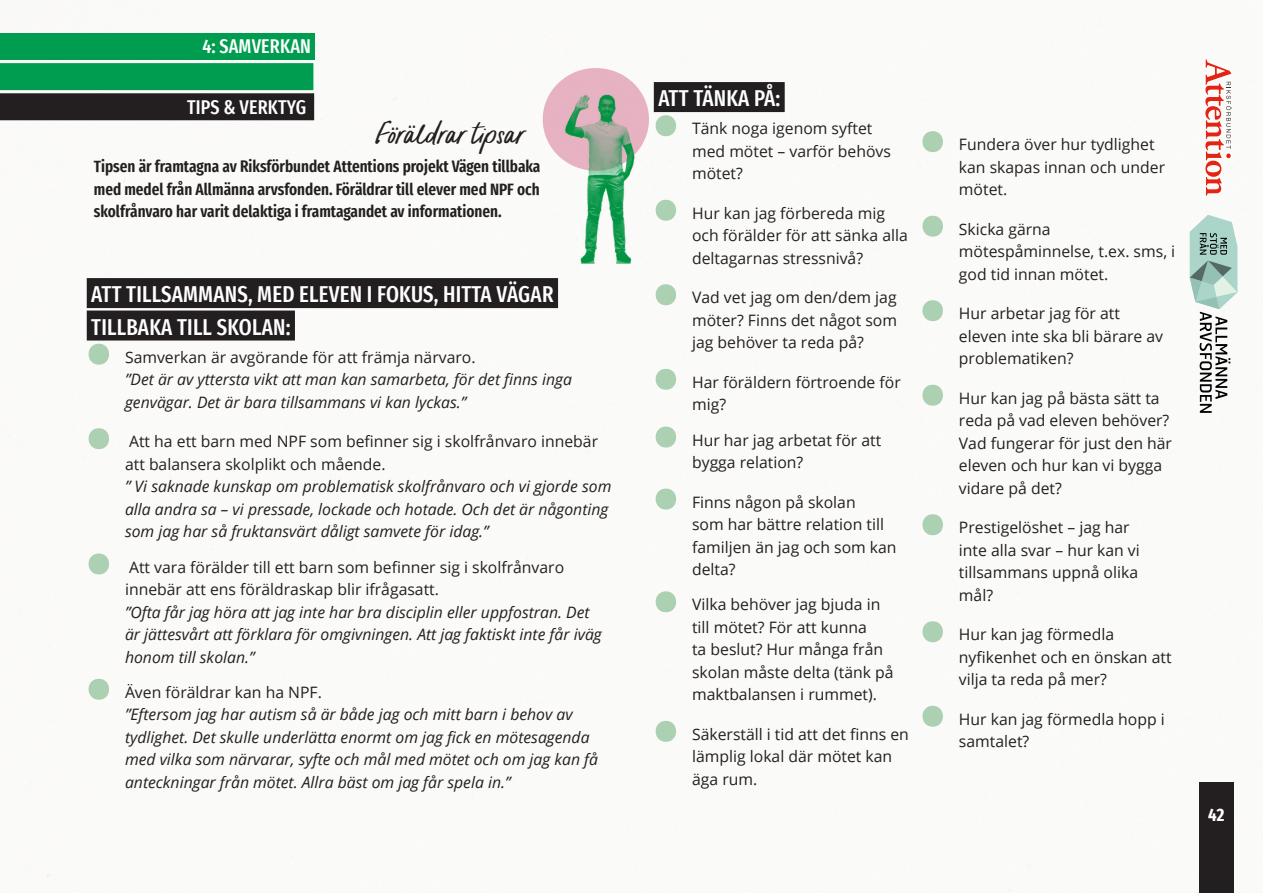
<style>
.page{position:relative;width:1263px;height:893px;background:#fff}
.page>*{position:absolute;margin:0;border:0;box-sizing:border-box;transform-origin:0 0}
.t1{font:43.5px "Oranges And Lemons Script";color:#231f20}
.t2{font:500 extra-condensed 22.5px "Fira Sans";letter-spacing:.01em;color:#fff}
.t3{font:500 extra-condensed 19.5px "Fira Sans";letter-spacing:.01em;color:#fff}
.t4{font:700 extra-condensed 18px "Fira Sans";color:#fff}
.checklista_intro{font:600 extra-condensed 16.5px/22.5px "Fira Sans";color:#231f20;text-align:justify}
.t5{font:15.75px/22.5px "Open Sans";color:#231f20}
.t6{font:italic 15.75px/22.5px "Open Sans";color:#231f20}
.s1{font-family:"Fira Sans";font-weight:800;font-style:normal;font-stretch:extra-condensed;font-size:73.5px;color:#acd0b2}
.s2{font-style:normal}
.s3{font-family:"Fira Sans";font-weight:800;font-stretch:extra-condensed;font-size:73.5px;color:#acd0b2}
</style>
<div class="page">
<svg style="left:1205px;top:59px;width:27px;height:137px"></svg>
<div style="left:1199px;top:782px;width:34px;height:111px;background:#231f20"></div>
<svg style="left:1190px;top:215px;width:47px;height:198px"></svg>
<div style="left:0;top:33px;width:315px;height:27px;background:#009d50"></div>
<div style="left:0;top:63px;width:313px;height:27px;background:#009d50"></div>
<div style="left:87px;top:278px;width:471px;height:30px;background:#231f20"></div>
<div style="left:87px;top:311px;width:208px;height:30px;background:#231f20"></div>
<div style="left:654px;top:82px;width:131px;height:30px;background:#231f20"></div>
<div style="left:543px;top:68px;width:106px;height:103px;background:#e6b2c2;border-radius:50%"></div>
<img style="left:559px;top:68px;width:86px;height:196px">
<div style="left:0;top:93px;width:314px;height:27px;background:#231f20"></div>
<p class="t3" style="left:202px;top:31px;width:110px">4: SAMVERKAN</p>
<p class="t3" style="left:187px;top:91px;width:121px">TIPS &amp; VERKTYG</p>
<p class="t1" style="left:375px;top:113px;width:151px">Föräldrar tipsar</p>
<p class="checklista_intro" style="left:94px;top:154px;width:448px">Tipsen är framtagna av Riksförbundet Attentions projekt Vägen tillbaka med medel från Allmänna arvsfonden. Föräldrar till elever med NPF och skolfrånvaro har varit delaktiga i framtagandet av informationen.</p>
<p class="t2" style="left:91px;top:276px;width:464px">ATT TILLSAMMANS, MED ELEVEN I FOKUS, HITTA VÄGAR</p>
<p class="t2" style="left:91px;top:309px;width:201px">TILLBAKA TILL SKOLAN:</p>
<p class="t6" style="left:125px;top:345px;width:448px;text-indent:-38px"><span class="s1">•</span> <span class="s2">Samverkan är avgörande för att främja närvaro.<br></span>”Det är av yttersta vikt att man kan samarbeta, för det finns inga genvägar. Det är bara tillsammans vi kan lyckas.”</p>
<p class="t6" style="left:125px;top:430px;width:488px;text-indent:-38px"><span class="s1">•</span> <span class="s2">Att ha ett barn med NPF som befinner sig i skolfrånvaro innebär att balansera skolplikt och mående.<br></span>” Vi saknade kunskap om problematisk skolfrånvaro och vi gjorde som alla andra sa – vi pressade, lockade och hotade. Och det är någonting som jag har så fruktansvärt dåligt samvete för idag.”</p>
<p class="t6" style="left:125px;top:555px;width:478px;text-indent:-38px"><span class="s1">•</span> <span class="s2">Att vara förälder till ett barn som befinner sig i skolfrånvaro innebär att ens föräldraskap blir ifrågasatt.<br></span>”Ofta får jag höra att jag inte har bra disciplin eller uppfostran. Det är jättesvårt att förklara för omgivningen. Att jag faktiskt inte får iväg honom till skolan.”</p>
<p class="t6" style="left:125px;top:680px;width:475px;text-indent:-38px"><span class="s1">•</span> <span class="s2">Även föräldrar kan ha NPF.<br></span>”Eftersom jag har autism så är både jag och mitt barn i behov av tydlighet. Det skulle underlätta enormt om jag fick en mötesagenda med vilka som närvarar, syfte och mål med mötet och om jag kan få anteckningar från mötet. Allra bäst om jag får spela in.”</p>
<p class="t2" style="left:658px;top:80px;width:123px">ATT TÄNKA PÅ:</p>
<p class="t5" style="left:692px;top:117px;width:200px;text-indent:-38px"><span class="s3">•</span> Tänk noga igenom syftet med mötet – varför behövs mötet?</p>
<p class="t5" style="left:692px;top:201px;width:217px;text-indent:-38px"><span class="s3">•</span> Hur kan jag förbereda mig och förälder för att sänka alla deltagarnas stressnivå?</p>
<p class="t5" style="left:692px;top:286px;width:206px;text-align:justify;text-indent:-38px"><span class="s3">•</span> Vad vet jag om den/dem jag möter? Finns det något som jag behöver ta reda på?</p>
<p class="t5" style="left:692px;top:370px;width:210px;text-indent:-38px"><span class="s3">•</span> Har föräldern förtroende för mig?</p>
<p class="t5" style="left:692px;top:428px;width:191px;text-indent:-38px"><span class="s3">•</span> Hur har jag arbetat för att bygga relation?</p>
<p class="t5" style="left:692px;top:490px;width:206px;text-indent:-38px"><span class="s3">•</span> Finns någon på skolan<br>som har bättre relation till familjen än jag och som kan delta?</p>
<p class="t5" style="left:692px;top:593px;width:203px;text-indent:-38px"><span class="s3">•</span> Vilka behöver jag bjuda in till mötet? För att kunna<br>ta beslut? Hur många från skolan måste delta (tänk på maktbalansen i rummet).</p>
<p class="t5" style="left:692px;top:722px;width:218px;text-indent:-38px"><span class="s3">•</span> Säkerställ i tid att det finns en lämplig lokal där mötet kan äga rum.</p>
<p class="t5" style="left:959px;top:133px;width:208px;text-indent:-38px"><span class="s3">•</span> Fundera över hur tydlighet kan skapas innan och under mötet.</p>
<p class="t5" style="left:959px;top:217px;width:218px;text-indent:-38px"><span class="s3">•</span> Skicka gärna mötespåminnelse, t.ex. sms, i god tid innan mötet.</p>
<p class="t5" style="left:959px;top:302px;width:206px;text-indent:-38px"><span class="s3">•</span> Hur arbetar jag för att eleven inte ska bli bärare av problematiken?</p>
<p class="t5" style="left:959px;top:386px;width:215px;text-indent:-38px"><span class="s3">•</span> Hur kan jag på bästa sätt ta reda på vad eleven behöver?<br>Vad fungerar för just den här eleven och hur kan vi bygga vidare på det?</p>
<p class="t5" style="left:959px;top:516px;width:182px;text-indent:-38px"><span class="s3">•</span> Prestigelöshet – jag har inte alla svar – hur kan vi tillsammans uppnå olika mål?</p>
<p class="t5" style="left:959px;top:623px;width:214px;text-indent:-38px"><span class="s3">•</span> Hur kan jag förmedla nyfikenhet och en önskan att vilja ta reda på mer?</p>
<p class="t5" style="left:959px;top:707px;width:207px;text-indent:-38px"><span class="s3">•</span> Hur kan jag förmedla hopp i samtalet?</p>
<p class="t4" style="left:1208px;top:799px;width:18px">42</p>
</div>
